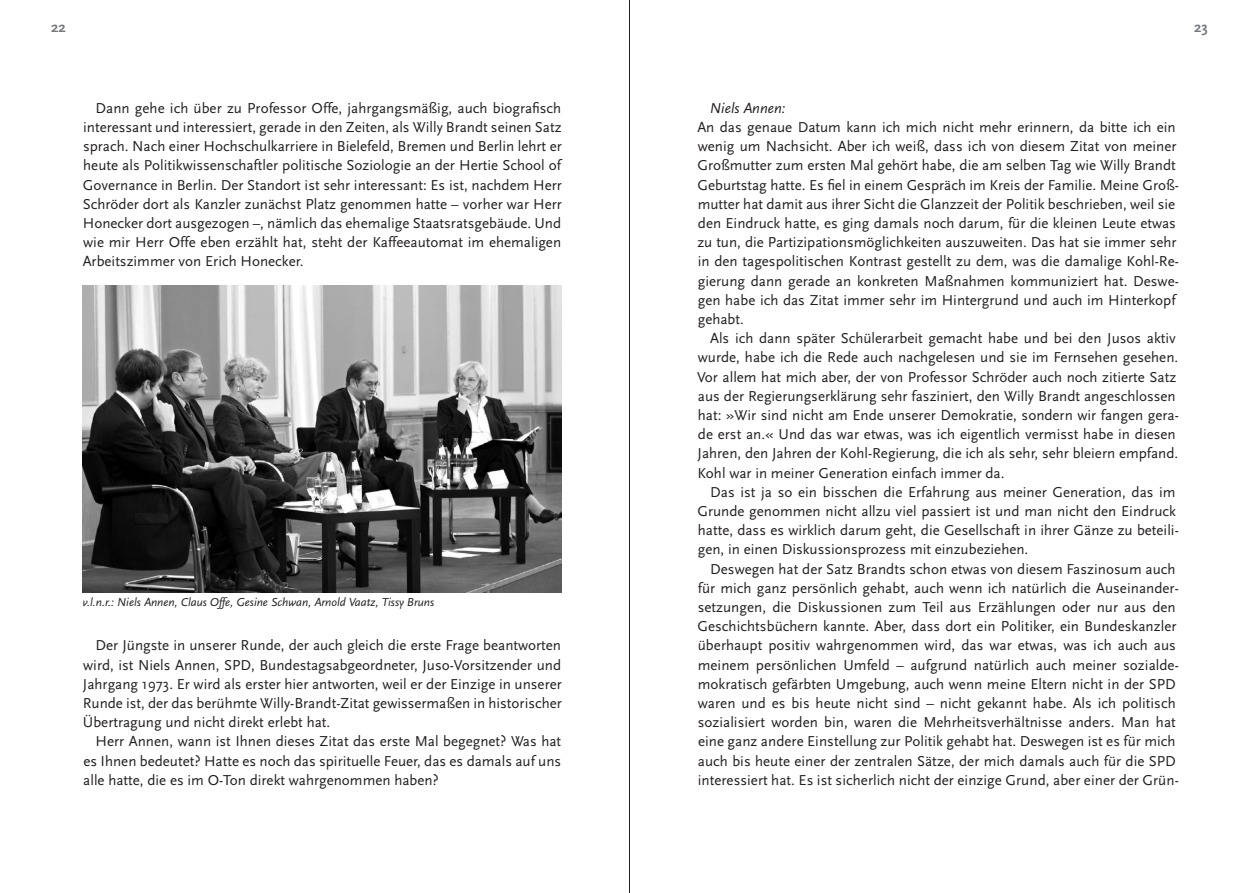
<style>
.page{position:relative;width:1259px;height:893px;background:#fff}
.page>*{position:absolute;margin:0;border:0;box-sizing:border-box;transform-origin:0 0}
.t1{font:15px/19.2px "Scala Sans";color:#231f20}
.t2{font:italic 15px "Scala Sans";color:#231f20}
.t3{font:700 15px "Scala Sans";color:#76787b}
.t4{font:italic 12px "Scala Sans";color:#231f20}
</style>
<div class="page">
<img style="left:83px;top:286px;width:478px;height:307px">
<hr style="left:629px;top:0;width:1px;height:893px;background:#231f20">
<p class="t3" style="left:51px;top:19px;width:16px">22</p>
<p class="t3" style="left:1194px;top:19px;width:15px">23</p>
<p class="t1" style="left:83px;top:99px;width:481px;text-align:justify;text-indent:13px">Dann gehe ich über zu Professor Offe, jahrgangsmäßig, auch biografisch interessant und interessiert, gerade in den Zeiten, als Willy Brandt seinen Satz sprach. Nach einer Hochschulkarriere in Bielefeld, Bremen und Berlin lehrt er heute als Politikwissenschaftler politische Soziologie an der Hertie School of Governance in Berlin. Der Standort ist sehr interessant: Es ist, nachdem Herr Schröder dort als Kanzler zunächst Platz genommen hatte – vorher war Herr Honecker dort ausgezogen –, nämlich das ehemalige Staatsratsgebäude. Und wie mir Herr Offe eben erzählt hat, steht der Kaffeeautomat im ehemaligen Arbeitszimmer von Erich Honecker.</p>
<p class="t4" style="left:83px;top:596px;width:353px">v.l.n.r.: Niels Annen, Claus Offe, Gesine Schwan, Arnold Vaatz, Tissy Bruns</p>
<p class="t1" style="left:83px;top:636px;width:480px;text-align:justify;text-indent:13px">Der Jüngste in unserer Runde, der auch gleich die erste Frage beantworten wird, ist Niels Annen, SPD, Bundestagsabgeordneter, Juso-Vorsitzender und Jahrgang 1973. Er wird als erster hier antworten, weil er der Einzige in unserer Runde ist, der das berühmte Willy-Brandt-Zitat gewissermaßen in historischer Übertragung und nicht direkt erlebt hat.</p>
<p class="t1" style="left:83px;top:732px;width:479px;text-align:justify;text-indent:12px">Herr Annen, wann ist Ihnen dieses Zitat das erste Mal begegnet? Was hat es Ihnen bedeutet? Hatte es noch das spirituelle Feuer, das es damals auf uns alle hatte, die es im O-Ton direkt wahrgenommen haben?</p>
<p class="t2" style="left:710px;top:100px;width:77px">Niels Annen:</p>
<p class="t1" style="left:697px;top:118px;width:483px">An das genaue Datum kann ich mich nicht mehr erinnern, da bitte ich ein wenig um Nachsicht. Aber ich weiß, dass ich von diesem Zitat von meiner Großmutter zum ersten Mal gehört habe, die am selben Tag wie Willy Brandt Geburtstag hatte. Es fiel in einem Gespräch im Kreis der Familie. Meine Groß&shy;mutter hat damit aus ihrer Sicht die Glanzzeit der Politik beschrieben, weil sie den Eindruck hatte, es ging damals noch darum, für die kleinen Leute etwas zu tun, die Partizipationsmöglichkeiten auszuweiten. Das hat sie immer sehr in den tagespolitischen Kontrast gestellt zu dem, was die damalige Kohl-Re&shy;gierung dann gerade an konkreten Maßnahmen kommuniziert hat. Deswe&shy;gen habe ich das Zitat immer sehr im Hintergrund und auch im Hinterkopf gehabt.</p>
<p class="t1" style="left:697px;top:329px;width:483px;text-indent:13px">Als ich dann später Schülerarbeit gemacht habe und bei den Jusos aktiv wurde, habe ich die Rede auch nachgelesen und sie im Fernsehen gesehen.<br>Vor allem hat mich aber, der von Professor Schröder auch noch zitierte Satz aus der Regierungserklärung sehr fasziniert, den Willy Brandt angeschlossen hat: »Wir sind nicht am Ende unserer Demokratie, sondern wir fangen gera&shy;de erst an.« Und das war etwas, was ich eigentlich vermisst habe in diesen Jahren, den Jahren der Kohl-Regierung, die ich als sehr, sehr bleiern empfand.<br>Kohl war in meiner Generation einfach immer da.</p>
<p class="t1" style="left:697px;top:483px;width:483px;text-indent:13px">Das ist ja so ein bisschen die Erfahrung aus meiner Generation, das im Grunde genommen nicht allzu viel passiert ist und man nicht den Eindruck hatte, dass es wirklich darum geht, die Gesellschaft in ihrer Gänze zu beteili&shy;gen, in einen Diskussionsprozess mit einzubeziehen.</p>
<p class="t1" style="left:697px;top:559px;width:483px;text-indent:13px">Deswegen hat der Satz Brandts schon etwas von diesem Faszinosum auch für mich ganz persönlich gehabt, auch wenn ich natürlich die Auseinander&shy;setzungen, die Diskussionen zum Teil aus Erzählungen oder nur aus den Geschichtsbüchern kannte. Aber, dass dort ein Politiker, ein Bundeskanzler überhaupt positiv wahrgenommen wird, das war etwas, was ich auch aus meinem persönlichen Umfeld – aufgrund natürlich auch meiner sozialde&shy;mokratisch gefärbten Umgebung, auch wenn meine Eltern nicht in der SPD waren und es bis heute nicht sind – nicht gekannt habe. Als ich politisch sozialisiert worden bin, waren die Mehrheitsverhältnisse anders. Man hat eine ganz andere Einstellung zur Politik gehabt hat. Deswegen ist es für mich auch bis heute einer der zentralen Sätze, der mich damals auch für die SPD interessiert hat. Es ist sicherlich nicht der einzige Grund, aber einer der Grün-</p>
</div>
